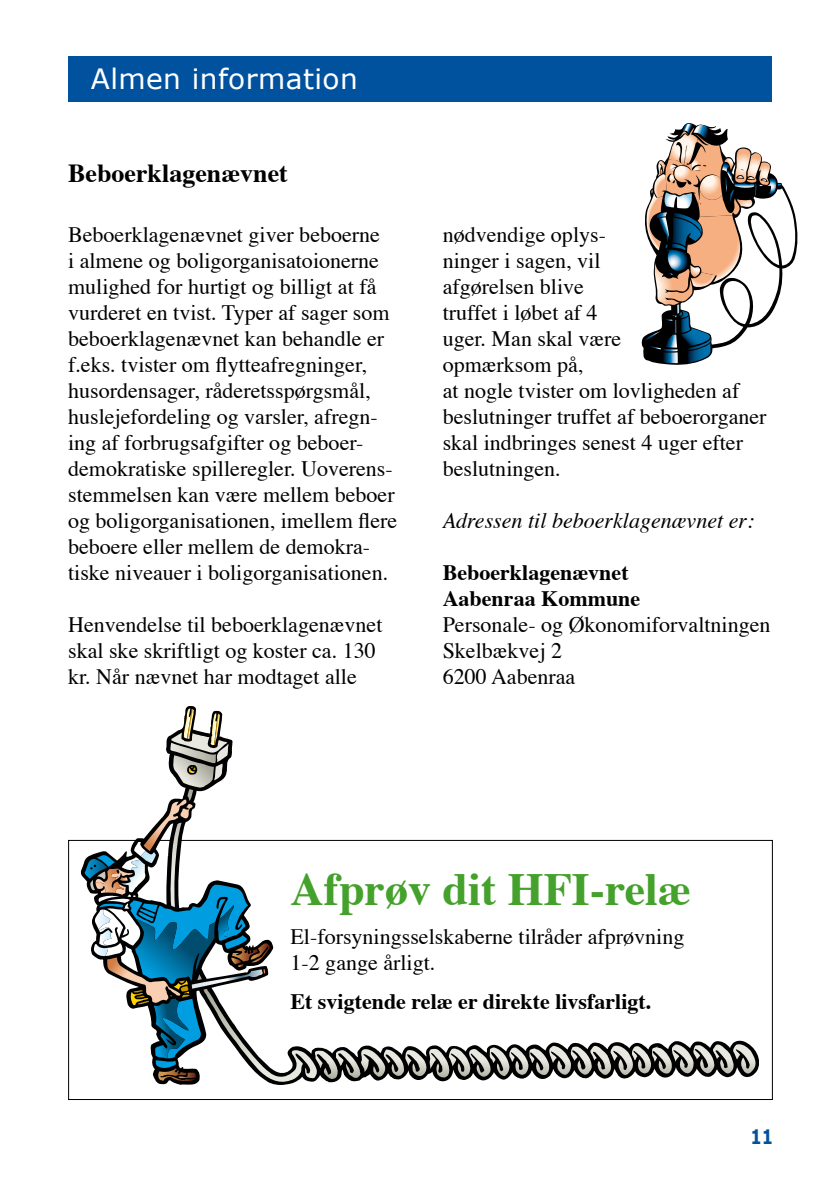
<style>
.page{position:relative;width:840px;height:1191px;background:#fff}
.page>*{position:absolute;margin:0;border:0;box-sizing:border-box;transform-origin:0 0}
.t1{font:700 46px "Times";color:#44a12b}
.t2{font:28px "Verdana";letter-spacing:.015em;color:#fff}
.t3{font:700 26px "Times";color:#000}
.t4{font:22px/26px "Times";color:#000}
.t5{font:700 22px/26px "Times";color:#000}
.t6{font:italic 22px "Times";color:#000}
.t7{font:700 20px "Verdana";color:#00519e;scale:.8 1}
</style>
<div class="page">
<div style="left:68px;top:57px;width:703px;height:45px;background:#00519e"></div>
<svg style="left:641px;top:123px;width:156px;height:242px"></svg>
<svg style="left:84px;top:708px;width:674px;height:377px"></svg>
<p class="t2" style="left:91px;top:61px;width:268px">Almen information</p>
<p class="t3" style="left:68px;top:148px;width:221px">Beboerklagenævnet</p>
<p class="t4" style="left:68px;top:219px;width:330px">Beboerklagenævnet giver beboerne<br>i almene og boligorganisatoionerne mulighed for hurtigt og billigt at få vurderet en tvist. Typer af sager som beboerklagenævnet kan behandle er f.eks. tvister om flytteafregninger, husordensager, råderetsspørgsmål, huslejefordeling og varsler, afregn&shy;ing af forbrugsafgifter og beboer&shy;demokratiske spilleregler. Uoverens&shy;stemmelsen kan være mellem beboer og boligorganisationen, imellem flere beboere eller mellem de demokra&shy;tiske niveauer i boligorganisationen.</p>
<p class="t4" style="left:68px;top:609px;width:316px">Henvendelse til beboerklagenævnet skal ske skriftligt og koster ca. 130 kr. Når nævnet har modtaget alle</p>
<p class="t4" style="left:442px;top:219px;width:325px">nødvendige oplys-<br>ninger i sagen, vil<br>afgørelsen blive<br>truffet i løbet af 4<br>uger. Man skal være<br>opmærksom på,<br>at nogle tvister om lovligheden af beslutninger truffet af beboerorganer skal indbringes senest 4 uger efter beslutningen.</p>
<p class="t6" style="left:442px;top:501px;width:313px">Adressen til beboerklagenævnet er:</p>
<p class="t5" style="left:442px;top:557px;width:199px">Beboerklagenævnet<br>Aabenraa Kommune</p>
<p class="t4" style="left:442px;top:609px;width:329px">Personale- og Økonomiforvaltningen<br>Skelbækvej 2<br>6200 Aabenraa</p>
<h1 class="t1" style="left:290px;top:845px;width:402px">Afprøv dit HFI-relæ</h1>
<p class="t4" style="left:290px;top:921px;width:395px">El-forsyningsselskaberne tilråder afprøvning<br>1-2 gange årligt.</p>
<p class="t5" style="left:290px;top:986px;width:362px">Et svigtende relæ er direkte livsfarligt.</p>
<p class="t7" style="left:750px;top:1123px;width:30px">11</p>
</div>
